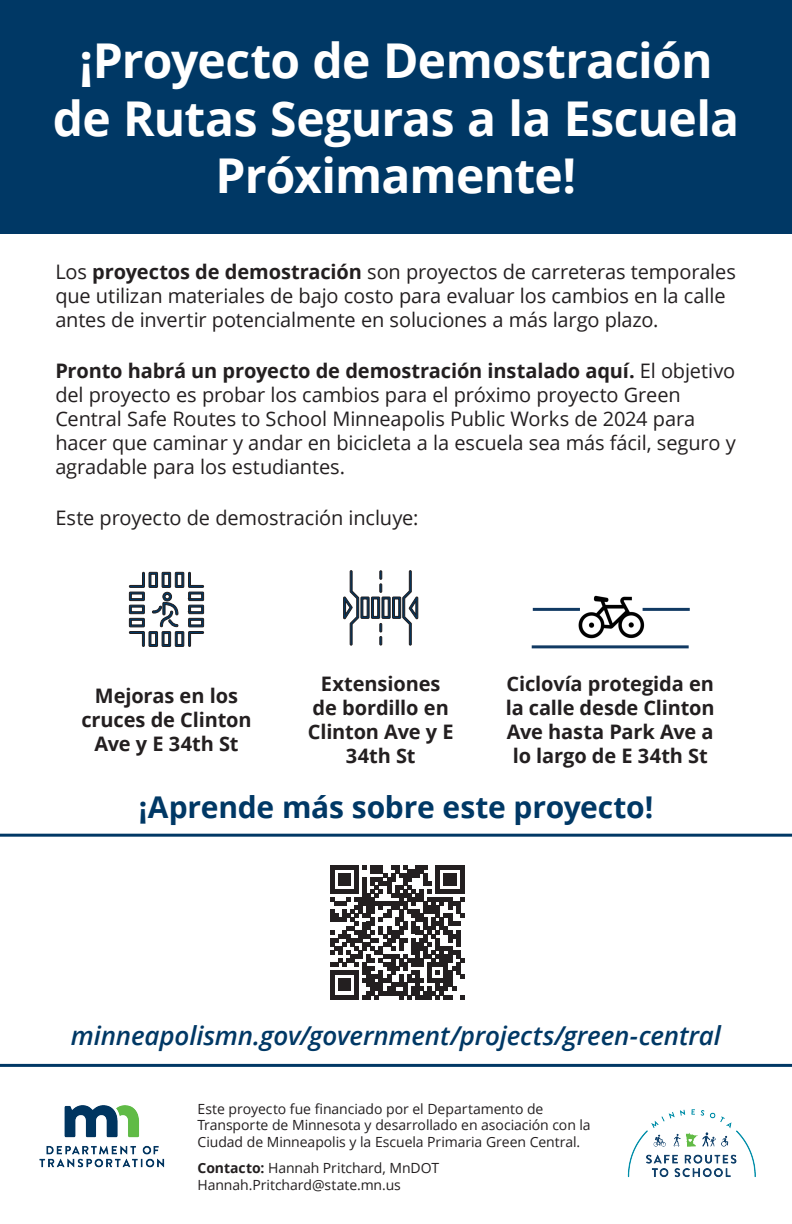
<style>
.page{position:relative;width:792px;height:1224px;background:#fff}
.page>*{position:absolute;margin:0;border:0;box-sizing:border-box;transform-origin:0 0}
.t1{font:700 48px/57.6px "Open Sans";letter-spacing:-.015em;color:#fff;text-align:center}
.t2{font:700 30px "Open Sans";letter-spacing:-.005em;color:#003865}
.t3{font:italic 600 26px "Open Sans";letter-spacing:-.005em;color:#003865}
.t4{font:20px/24px "Open Sans";letter-spacing:-.005em;color:#231f20}
.t5{font:700 20px/24px "Open Sans";letter-spacing:-.005em;color:#231f20;text-align:center}
.t6{font:14px/16.8px "Open Sans";letter-spacing:-.005em;color:#231f20}
.s1{font-weight:700}
</style>
<div class="page">
<div style="left:0;top:0;width:792px;height:234px;background:#003865"></div>
<hr style="left:0;top:1064px;width:792px;height:3px;background:#003865">
<img style="left:39px;top:1105px;width:126px;height:63px">
<svg style="left:129px;top:572px;width:75px;height:75px"></svg>
<svg style="left:343px;top:570px;width:75px;height:76px"></svg>
<hr style="left:0;top:834px;width:792px;height:3px;background:#003865">
<img style="left:627px;top:1109px;width:129px;height:69px">
<img style="left:570px;top:595px;width:91px;height:44px">
<hr style="left:532px;top:645px;width:157px;height:3px;background:#113a63">
<hr style="left:533px;top:608px;width:47px;height:3px;background:#113a63">
<hr style="left:643px;top:608px;width:47px;height:3px;background:#113a63">
<svg style="left:330px;top:865px;width:134px;height:134px"></svg>
<p class="t1" style="left:53px;top:31px;width:688px">¡Proyecto de Demostración de Rutas Seguras a la Escuela<br>Próximamente!</p>
<p class="t4" style="left:55px;top:259px;width:682px">Los <span class="s1">proyectos de demostración</span> son proyectos de carreteras temporales que utilizan materiales de bajo costo para evaluar los cambios en la calle antes de invertir potencialmente en soluciones a más largo plazo.</p>
<p class="t4" style="left:55px;top:358px;width:682px"><span class="s1">Pronto habrá un proyecto de demostración instalado aquí.</span> El objetivo del proyecto es probar los cambios para el próximo proyecto Green Central Safe Routes to School Minneapolis Public Works de 2024 para hacer que caminar y andar en bicicleta a la escuela sea más fácil, seguro y agradable para los estudiantes.</p>
<p class="t4" style="left:55px;top:505px;width:365px">Este proyecto de demostración incluye:</p>
<p class="t5" style="left:81px;top:684px;width:172px">Mejoras en los cruces de Clinton<br>Ave y E 34th St</p>
<p class="t5" style="left:308px;top:672px;width:147px">Extensiones de bordillo en<br>Clinton Ave y E<br>34th St</p>
<p class="t5" style="left:506px;top:672px;width:210px">Ciclovía protegida en la calle desde Clinton<br>Ave hasta Park Ave a lo largo de E 34th St</p>
<p class="t2" style="left:139px;top:785px;width:516px">¡Aprende más sobre este proyecto!</p>
<p class="t3" style="left:71px;top:1017px;width:652px">minneapolismn.gov/government/projects/green-central</p>
<p class="t6" style="left:198px;top:1100px;width:395px">Este proyecto fue financiado por el Departamento de<br>Transporte de Minnesota y desarrollado en asociación con la<br>Ciudad de Minneapolis y la Escuela Primaria Green Central.</p>
<p class="t6" style="left:198px;top:1159px;width:243px"><span class="s1">Contacto:</span> Hannah Pritchard, MnDOT<br>Hannah.Pritchard@state.mn.us</p>
</div>
